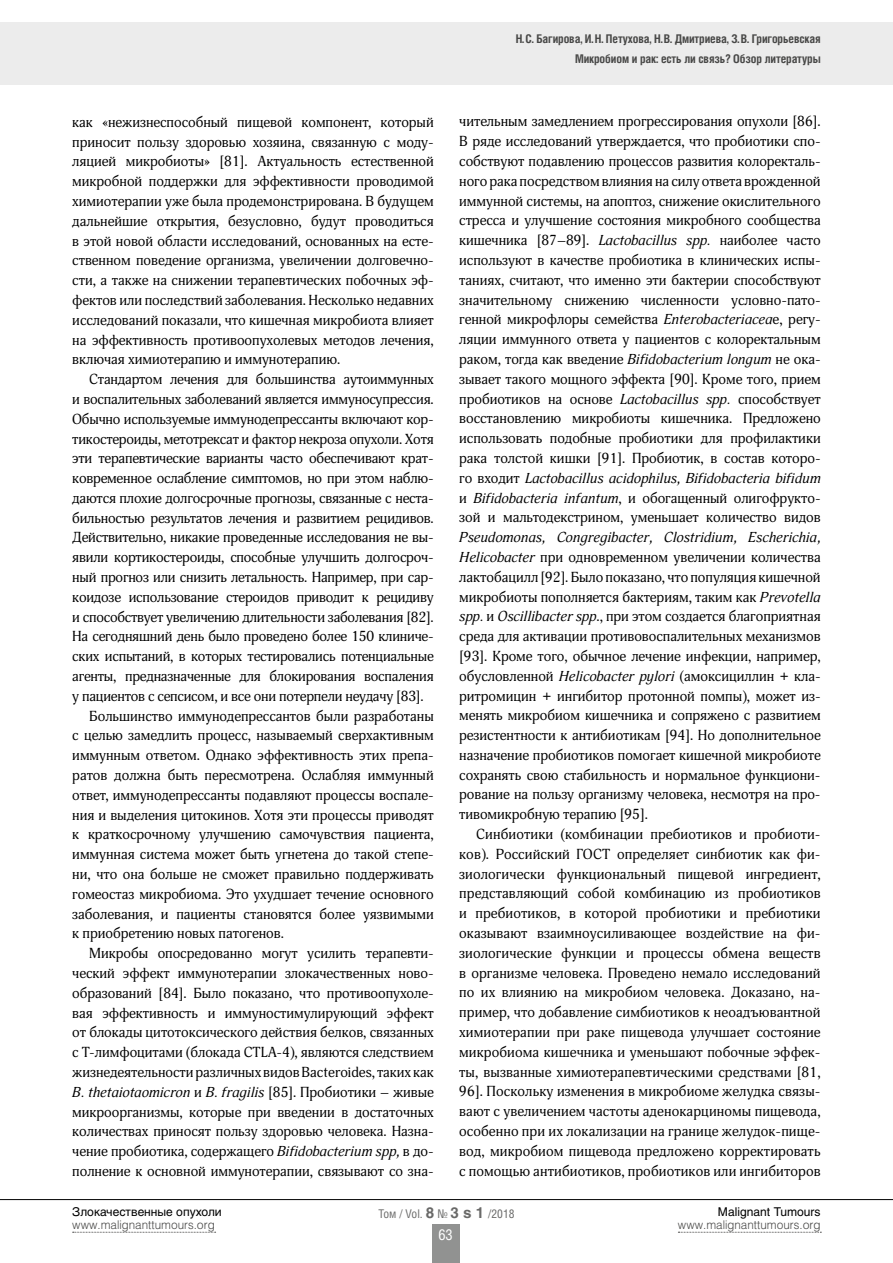
<style>
.page{position:relative;width:893px;height:1263px;background:#fff}
.page>*{position:absolute;margin:0;border:0;box-sizing:border-box;transform-origin:0 0}
.t1{font:15px "Helios Cond C";color:#fff}
.t2{font:14.25px/19.8px "Adonis C";color:#000;text-align:justify}
.t3{font:italic 14.25px "Adonis C";color:#000}
.t4{font:700 12px/20.5px "Helios Cond C";letter-spacing:-.01em;color:#484847;text-align:right}
.t5{font:12px "Helios Light C";color:#484847}
.t6{font:12px "Helios C";color:#000}
.t7{font:12px "Helios Cond C";color:#696968}
.s1{font-style:normal}
.s2{font-style:italic}
.s3{font-family:"Helios C";font-weight:700;font-size:15px}
</style>
<div class="page">
<div style="left:1px;top:22px;width:892px;height:63px;background:#ececec"></div>
<hr style="left:0;top:1199px;width:893px;height:1px;background:#000">
<svg style="left:73px;top:1232px;width:143px;height:1px"></svg>
<svg style="left:678px;top:1232px;width:143px;height:1px"></svg>
<div style="left:432px;top:1225px;width:27px;height:38px;background:#919291"></div>
<p class="t2" style="left:72px;top:112px;width:363px">как «нежизнеспособный пищевой компонент, который приносит пользу здоровью хозяина, связанную с моду‑ ляцией микробиоты» [81]. Актуальность естественной микробной поддержки для эффективности проводимой химиотерапии уже была продемонстрирована. В будущем дальнейшие открытия, безусловно, будут проводиться в этой новой области исследований, основанных на есте‑ ственном поведение организма, увеличении долговечно‑ сти, а также на снижении терапевтических побочных эф‑ фектов или последствий заболевания. Несколько недавних исследований показали, что кишечная микробиота влияет на эффективность противоопухолевых методов лечения, включая химиотерапию и иммунотерапию.</p>
<p class="t2" style="left:89px;top:369px;width:346px">Стандартом лечения для большинства аутоиммунных</p>
<p class="t2" style="left:72px;top:389px;width:363px">и воспалительных заболеваний является иммуносупрессия.</p>
<p class="t2" style="left:72px;top:409px;width:363px">Обычно используемые иммунодепрессанты включают кор‑</p>
<p class="t2" style="left:72px;top:429px;width:363px">тикостероиды, метотрексат и фактор некроза опухоли. Хотя</p>
<p class="t2" style="left:72px;top:449px;width:363px">эти терапевтические варианты часто обеспечивают крат‑</p>
<p class="t2" style="left:72px;top:468px;width:363px">ковременное ослабление симптомов, но при этом наблю‑</p>
<p class="t2" style="left:72px;top:488px;width:363px">даются плохие долгосрочные прогнозы, связанные с неста‑</p>
<p class="t2" style="left:72px;top:508px;width:363px">бильностью результатов лечения и развитием рецидивов.</p>
<p class="t2" style="left:72px;top:528px;width:363px">Действительно, никакие проведенные исследования не вы‑</p>
<p class="t2" style="left:72px;top:548px;width:363px">явили кортикостероиды, способные улучшить долгосроч‑</p>
<p class="t2" style="left:72px;top:567px;width:363px">ный прогноз или снизить летальность. Например, при сар‑</p>
<p class="t2" style="left:72px;top:587px;width:363px">коидозе использование стероидов приводит к рецидиву</p>
<p class="t2" style="left:72px;top:607px;width:363px">и способствует увеличению длительности заболевания [82].</p>
<p class="t2" style="left:72px;top:627px;width:363px">На сегодняшний день было проведено более 150 клиниче‑</p>
<p class="t2" style="left:72px;top:647px;width:363px">ских испытаний, в которых тестировались потенциальные</p>
<p class="t2" style="left:72px;top:666px;width:363px">агенты, предназначенные для блокирования воспаления</p>
<p class="t2" style="left:72px;top:686px;width:353px">у пациентов с сепсисом, и все они потерпели неудачу [83].</p>
<p class="t2" style="left:89px;top:706px;width:346px">Большинство иммунодепрессантов были разработаны</p>
<p class="t2" style="left:72px;top:726px;width:363px">с целью замедлить процесс, называемый сверхактивным</p>
<p class="t2" style="left:72px;top:746px;width:363px">иммунным ответом. Однако эффективность этих препа‑</p>
<p class="t2" style="left:72px;top:765px;width:363px">ратов должна быть пересмотрена. Ослабляя иммунный</p>
<p class="t2" style="left:72px;top:785px;width:363px">ответ, иммунодепрессанты подавляют процессы воспале‑</p>
<p class="t2" style="left:72px;top:805px;width:363px">ния и выделения цитокинов. Хотя эти процессы приводят</p>
<p class="t2" style="left:72px;top:825px;width:363px">к краткосрочному улучшению самочувствия пациента,</p>
<p class="t2" style="left:72px;top:844px;width:363px">иммунная система может быть угнетена до такой степе‑</p>
<p class="t2" style="left:72px;top:864px;width:363px">ни, что она больше не сможет правильно поддерживать</p>
<p class="t2" style="left:72px;top:884px;width:363px">гомеостаз микробиома. Это ухудшает течение основного</p>
<p class="t2" style="left:72px;top:904px;width:363px">заболевания, и пациенты становятся более уязвимыми</p>
<p class="t2" style="left:72px;top:924px;width:213px">к приобретению новых патогенов.</p>
<p class="t2" style="left:89px;top:943px;width:346px">Микробы опосредованно могут усилить терапевти‑</p>
<p class="t2" style="left:72px;top:963px;width:363px">ческий эффект иммунотерапии злокачественных ново‑</p>
<p class="t2" style="left:72px;top:983px;width:363px">образований [84]. Было показано, что противоопухоле‑</p>
<p class="t2" style="left:72px;top:1003px;width:363px">вая эффективность и иммуностимулирующий эффект</p>
<p class="t2" style="left:72px;top:1023px;width:363px">от блокады цитотоксического действия белков, связанных</p>
<p class="t2" style="left:72px;top:1042px;width:363px">с Т-лимфоцитами (блокада CTLA-4), являются следствием</p>
<p class="t2" style="left:72px;top:1062px;width:363px">жизнедеятельности различных видов Bacteroides, таких как</p>
<p class="t3" style="left:72px;top:1084px;width:363px">B. thetaiotaomicron <span class="s1">и</span> B. fragilis <span class="s1">[85]. Пробиотики – живые</span></p>
<p class="t2" style="left:72px;top:1102px;width:363px">микроорганизмы, которые при введении в достаточных</p>
<p class="t2" style="left:72px;top:1122px;width:363px">количествах приносят пользу здоровью человека. Назна‑</p>
<p class="t2" style="left:72px;top:1141px;width:363px">чение пробиотика, содержащего <span class="s2">Bifidobacterium spp,</span> в до‑</p>
<p class="t2" style="left:72px;top:1161px;width:363px">полнение к основной иммунотерапии, связывают со зна‑</p>
<p class="t4" style="left:516px;top:28px;width:307px">Н. С. Багирова, И. Н. Петухова, Н. В. Дмитриева, З. В. Григорьевская<br>Микробиом и рак: есть ли связь? Обзор литературы</p>
<p class="t2" style="left:459px;top:112px;width:363px">чительным замедлением прогрессирования опухоли [86].<br>В ряде исследований утверждается, что пробиотики спо‑ собствуют подавлению процессов развития колоректаль‑ ного рака посредством влияния на силу ответа врожденной иммунной системы, на апоптоз, снижение окислительного стресса и улучшение состояния микробного сообщества кишечника [87–89]. <span class="s2">Lactobacillus spp.</span> наиболее часто используют в качестве пробиотика в клинических испы‑ таниях, считают, что именно эти бактерии способствуют значительному снижению численности условно-пато‑ генной микрофлоры семейства <span class="s2">Enterobacteriacea</span>e, регу‑ ляции иммунного ответа у пациентов с колоректальным раком, тогда как введение <span class="s2">Bifidobacterium longum</span> не ока‑ зывает такого мощного эффекта [90]. Кроме того, прием пробиотиков на основе <span class="s2">Lactobacillus spp.</span> способствует восстановлению микробиоты кишечника. Предложено использовать подобные пробиотики для профилактики рака толстой кишки [91]. Пробиотик, в состав которо‑ го входит <span class="s2">Lactobacillus acidophilus, Bifidobacteria bifidum </span>и <span class="s2">Bifidobacteria infantum</span>, и обогащенный олигофрукто‑ зой и мальтодекстрином, уменьшает количество видов</p>
<p class="t2" style="left:459px;top:527px;width:363px"><span class="s2">Pseudomonas, Congregibacter, Clostridium, Escherichia, Helicobacter</span> при одновременном увеличении количества лактобацилл [92]. Было показано, что популяция кишечной микробиоты пополняется бактериям, таким как <span class="s2">Prevotella spp.</span> и <span class="s2">Oscillibacter spp</span>., при этом создается благоприятная среда для активации противовоспалительных механизмов [93]. Кроме того, обычное лечение инфекции, например, обусловленной <span class="s2">Helicobacter pylori</span> (амоксициллин + кла‑ ритромицин + ингибитор протонной помпы), может из‑ менять микробиом кишечника и сопряжено с развитием резистентности к антибиотикам [94]. Но дополнительное назначение пробиотиков помогает кишечной микробиоте сохранять свою стабильность и нормальное функциони‑ рование на пользу организму человека, несмотря на про‑ тивомикробную терапию [95].</p>
<p class="t2" style="left:459px;top:824px;width:363px;text-indent:17px">Синбиотики (комбинации пребиотиков и пробиоти‑ ков). Российский ГОСТ определяет синбиотик как фи‑ зиологически функциональный пищевой ингредиент, представляющий собой комбинацию из пробиотиков и пребиотиков, в которой пробиотики и пребиотики оказывают взаимноусиливающее воздействие на фи‑ зиологические функции и процессы обмена веществ в организме человека. Проведено немало исследований по их влиянию на микробиом человека. Доказано, на‑ пример, что добавление симбиотиков к неоадъювантной химиотерапии при раке пищевода улучшает состояние микробиома кишечника и уменьшают побочные эффек‑ ты, вызванные химиотерапевтическими средствами [81, 96]. Поскольку изменения в микробиоме желудка связы‑ вают с увеличением частоты аденокарциномы пищевода, особенно при их локализации на границе желудок-пище‑ вод, микробиом пищевода предложено корректировать с помощью антибиотиков, пробиотиков или ингибиторов</p>
<p class="t6" style="left:72px;top:1204px;width:151px">Злокачественные опухоли</p>
<p class="t5" style="left:72px;top:1218px;width:144px">www.malignanttumours.org</p>
<p class="t7" style="left:378px;top:1206px;width:138px">Том / Vol. <span class="s3">8</span> № <span class="s3">3 s 1</span> /2018</p>
<p class="t6" style="left:718px;top:1204px;width:104px">Malignant Tumours</p>
<p class="t5" style="left:678px;top:1218px;width:144px">www.malignanttumours.org</p>
<p class="t1" style="left:438px;top:1225px;width:16px">63</p>
</div>
